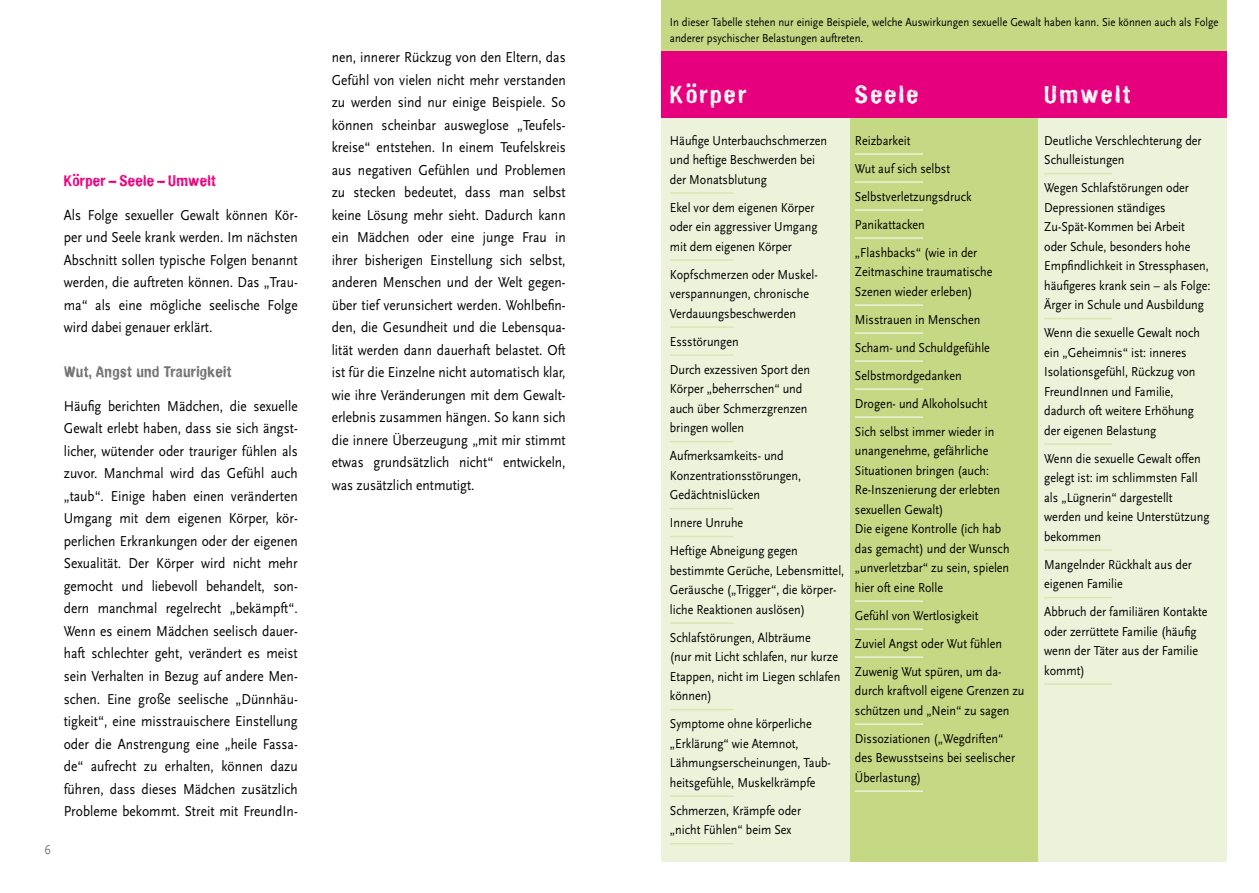
<style>
.page{position:relative;width:1259px;height:893px;background:#fff}
.page>*{position:absolute;margin:0;border:0;box-sizing:border-box;transform-origin:0 0}
.t1{font:700 24px "Hand Vetica";letter-spacing:.1em;color:#fff}
.t2{font:15px/22.5px "Scala Sans";color:#000;text-align:justify;scale:.9 1}
.t3{font:700 15px "Hand Vetica";letter-spacing:.02em;color:#706f6f}
.t4{font:700 15px "Hand Vetica";letter-spacing:.02em;color:#e6007d}
.t5{font:13.5px/19.5px "Scala Sans";color:#000;scale:.9 1}
.t6{font:13.5px "Scala Sans";color:#706f6f;scale:.9 1}
.t7{font:12px/15.8px "Scala Sans";color:#000;scale:.9 1}
</style>
<div class="page">
<div style="left:661px;top:0;width:566px;height:861px;background:#ecf3da"></div>
<div style="left:850px;top:0;width:188px;height:861px;background:#c5d984"></div>
<div style="left:661px;top:0;width:566px;height:64px;background:#c5d984"></div>
<div style="left:661px;top:51px;width:566px;height:67px;background:#e6007d"></div>
<hr style="left:670px;top:192px;width:63px;height:2px;background:#d9e6b1">
<hr style="left:670px;top:259px;width:63px;height:2px;background:#d9e6b1">
<hr style="left:670px;top:326px;width:63px;height:2px;background:#d9e6b1">
<hr style="left:670px;top:354px;width:63px;height:2px;background:#d9e6b1">
<hr style="left:670px;top:441px;width:63px;height:1px;background:#d9e6b1">
<hr style="left:670px;top:508px;width:63px;height:1px;background:#d9e6b1">
<hr style="left:670px;top:536px;width:63px;height:1px;background:#d9e6b1">
<hr style="left:670px;top:622px;width:63px;height:2px;background:#d9e6b1">
<hr style="left:670px;top:709px;width:63px;height:1px;background:#d9e6b1">
<hr style="left:670px;top:795px;width:63px;height:2px;background:#d9e6b1">
<hr style="left:670px;top:843px;width:63px;height:1px;background:#d9e6b1">
<hr style="left:855px;top:153px;width:68px;height:2px;background:#ecf3da">
<hr style="left:855px;top:181px;width:68px;height:2px;background:#ecf3da">
<hr style="left:855px;top:209px;width:68px;height:2px;background:#ecf3da">
<hr style="left:855px;top:237px;width:68px;height:2px;background:#ecf3da">
<hr style="left:855px;top:304px;width:68px;height:2px;background:#ecf3da">
<hr style="left:855px;top:332px;width:68px;height:2px;background:#ecf3da">
<hr style="left:855px;top:360px;width:68px;height:2px;background:#ecf3da">
<hr style="left:855px;top:388px;width:68px;height:2px;background:#ecf3da">
<hr style="left:855px;top:416px;width:68px;height:2px;background:#ecf3da">
<hr style="left:855px;top:600px;width:68px;height:2px;background:#ecf3da">
<hr style="left:855px;top:628px;width:68px;height:2px;background:#ecf3da">
<hr style="left:855px;top:656px;width:68px;height:2px;background:#ecf3da">
<hr style="left:855px;top:723px;width:68px;height:2px;background:#ecf3da">
<hr style="left:855px;top:790px;width:68px;height:2px;background:#ecf3da">
<hr style="left:1044px;top:173px;width:68px;height:1px;background:#d9e6b1">
<hr style="left:1044px;top:318px;width:68px;height:1px;background:#d9e6b1">
<hr style="left:1044px;top:443px;width:68px;height:2px;background:#d9e6b1">
<hr style="left:1044px;top:549px;width:68px;height:2px;background:#d9e6b1">
<hr style="left:1044px;top:597px;width:68px;height:1px;background:#d9e6b1">
<hr style="left:1044px;top:683px;width:68px;height:2px;background:#d9e6b1">
<p class="t6" style="left:44px;top:842px;width:9px">6</p>
<p class="t4" style="left:64px;top:171px;width:154px">Körper – Seele – Umwelt</p>
<p class="t2" style="left:64px;top:204px;width:261px">Als Folge sexueller Gewalt können Kör&shy;per und Seele krank werden. Im nächsten Abschnitt sollen typische Folgen benannt werden, die auftreten können. Das „Trau&shy;ma“ als eine mögliche seelische Folge wird dabei genauer erklärt.</p>
<p class="t3" style="left:64px;top:362px;width:169px">Wut, Angst und Traurigkeit</p>
<p class="t2" style="left:64px;top:395px;width:261px">Häufig berichten Mädchen, die sexuelle Gewalt erlebt haben, dass sie sich ängst&shy;licher, wütender oder trauriger fühlen als zuvor. Manchmal wird das Gefühl auch „taub“. Einige haben einen veränderten Umgang mit dem eigenen Körper, kör&shy;perlichen Erkrankungen oder der eigenen Sexualität. Der Körper wird nicht mehr gemocht und liebevoll behandelt, son&shy;dern manchmal regelrecht „bekämpft“.<br>Wenn es einem Mädchen seelisch dauer&shy;haft schlechter geht, verändert es meist sein Verhalten in Bezug auf andere Men&shy;schen. Eine große seelische „Dünnhäu&shy;tigkeit“, eine misstrauischere Einstellung oder die Anstrengung eine „heile Fassa&shy;de“ aufrecht zu erhalten, können dazu führen, dass dieses Mädchen zusätzlich Probleme bekommt. Streit mit FreundIn-</p>
<p class="t2" style="left:332px;top:46px;width:261px">nen, innerer Rückzug von den Eltern, das Gefühl von vielen nicht mehr verstanden zu werden sind nur einige Beispiele. So können scheinbar ausweglose „Teufels&shy;kreise“ entstehen. In einem Teufelskreis aus negativen Gefühlen und Problemen zu stecken bedeutet, dass man selbst keine Lösung mehr sieht. Dadurch kann ein Mädchen oder eine junge Frau in ihrer bisherigen Einstellung sich selbst, anderen Menschen und der Welt gegen&shy;über tief verunsichert werden. Wohlbefin&shy;den, die Gesundheit und die Lebensqua&shy;lität werden dann dauerhaft belastet. Oft ist für die Einzelne nicht automatisch klar, wie ihre Veränderungen mit dem Gewalt&shy;erlebnis zusammen hängen. So kann sich die innere Überzeugung „mit mir stimmt etwas grundsätzlich nicht“ entwickeln, was zusätzlich entmutigt.</p>
<p class="t7" style="left:670px;top:14px;width:611px">In dieser Tabelle stehen nur einige Beispiele, welche Auswirkungen sexuelle Gewalt haben kann. Sie können auch als Folge anderer psychischer Belastungen auftreten.</p>
<h1 class="t1" style="left:670px;top:79px;width:78px">Körper</h1>
<p class="t5" style="left:670px;top:131px;width:176px">Häufige Unterbauchschmerzen und heftige Beschwerden bei der Monatsblutung</p>
<p class="t5" style="left:670px;top:198px;width:166px">Ekel vor dem eigenen Körper oder ein aggressiver Umgang mit dem eigenen Körper</p>
<p class="t5" style="left:670px;top:265px;width:166px">Kopfschmerzen oder Muskel&shy;verspannungen, chronische<br>Verdauungsbeschwerden</p>
<p class="t5" style="left:670px;top:328px;width:157px;line-height:28px">Essstörungen<br>Durch exzessiven Sport den</p>
<p class="t5" style="left:670px;top:379px;width:154px">Körper „beherrschen“ und auch über Schmerzgrenzen bringen wollen</p>
<p class="t5" style="left:670px;top:446px;width:147px">Aufmerksamkeits- und<br>Konzentrationsstörungen,<br>Gedächtnislücken</p>
<p class="t5" style="left:670px;top:509px;width:144px;line-height:28px">Innere Unruhe<br>Heftige Abneigung gegen</p>
<p class="t5" style="left:670px;top:561px;width:195px">bestimmte Gerüche, Lebensmittel,<br>Geräusche („Trigger“, die körper&shy;liche Reaktionen auslösen)</p>
<p class="t5" style="left:670px;top:628px;width:191px">Schlafstörungen, Albträume<br>(nur mit Licht schlafen, nur kurze<br>Etappen, nicht im Liegen schlafen können)</p>
<p class="t5" style="left:670px;top:714px;width:180px">Symptome ohne körperliche „Erklärung“ wie Atemnot,<br>Lähmungserscheinungen, Taub&shy;heitsgefühle, Muskelkrämpfe</p>
<p class="t5" style="left:670px;top:801px;width:147px">Schmerzen, Krämpfe oder „nicht Fühlen“ beim Sex</p>
<h1 class="t1" style="left:855px;top:79px;width:65px">Seele</h1>
<p class="t5" style="left:855px;top:127px;width:138px;line-height:28px">Reizbarkeit<br>Wut auf sich selbst<br>Selbstverletzungsdruck<br>Panikattacken „Flashbacks“ (wie in der</p>
<p class="t5" style="left:855px;top:262px;width:154px">Zeitmaschine traumatische<br>Szenen wieder erleben)</p>
<p class="t5" style="left:855px;top:306px;width:156px;line-height:28px">Misstrauen in Menschen<br>Scham- und Schuldgefühle<br>Selbstmordgedanken<br>Drogen- und Alkoholsucht<br>Sich selbst immer wieder in</p>
<p class="t5" style="left:855px;top:441px;width:173px">unangenehme, gefährliche<br>Situationen bringen (auch:<br>Re-Inszenierung der erlebten sexuellen Gewalt)<br>Die eigene Kontrolle (ich hab das gemacht) und der Wunsch „unverletzbar“ zu sein, spielen hier oft eine Rolle</p>
<p class="t5" style="left:855px;top:602px;width:165px;line-height:28px">Gefühl von Wertlosigkeit<br>Zuviel Angst oder Wut fühlen<br>Zuwenig Wut spüren, um da-</p>
<p class="t5" style="left:855px;top:681px;width:190px">durch kraftvoll eigene Grenzen zu schützen und „Nein“ zu sagen</p>
<p class="t5" style="left:855px;top:729px;width:179px">Dissoziationen („Wegdriften“ des Bewusstseins bei seelischer<br>Überlastung)</p>
<h1 class="t1" style="left:1044px;top:79px;width:88px">Umwelt</h1>
<p class="t5" style="left:1044px;top:131px;width:176px">Deutliche Verschlechterung der<br>Schulleistungen</p>
<p class="t5" style="left:1044px;top:178px;width:186px">Wegen Schlafstörungen oder<br>Depressionen ständiges<br>Zu-Spät-Kommen bei Arbeit oder Schule, besonders hohe<br>Empfindlichkeit in Stressphasen, häufigeres krank sein – als Folge:<br>Ärger in Schule und Ausbildung</p>
<p class="t5" style="left:1044px;top:323px;width:175px">Wenn die sexuelle Gewalt noch ein „Geheimnis“ ist: inneres<br>Isolationsgefühl, Rückzug von<br>FreundInnen und Familie, dadurch oft weitere Erhöhung der eigenen Belastung</p>
<p class="t5" style="left:1044px;top:449px;width:185px">Wenn die sexuelle Gewalt offen gelegt ist: im schlimmsten Fall als „Lügnerin“ dargestellt werden und keine Unterstützung bekommen</p>
<p class="t5" style="left:1044px;top:555px;width:165px">Mangelnder Rückhalt aus der eigenen Familie</p>
<p class="t5" style="left:1044px;top:602px;width:183px">Abbruch der familiären Kontakte oder zerrüttete Familie (häufig wenn der Täter aus der Familie kommt)</p>
</div>
